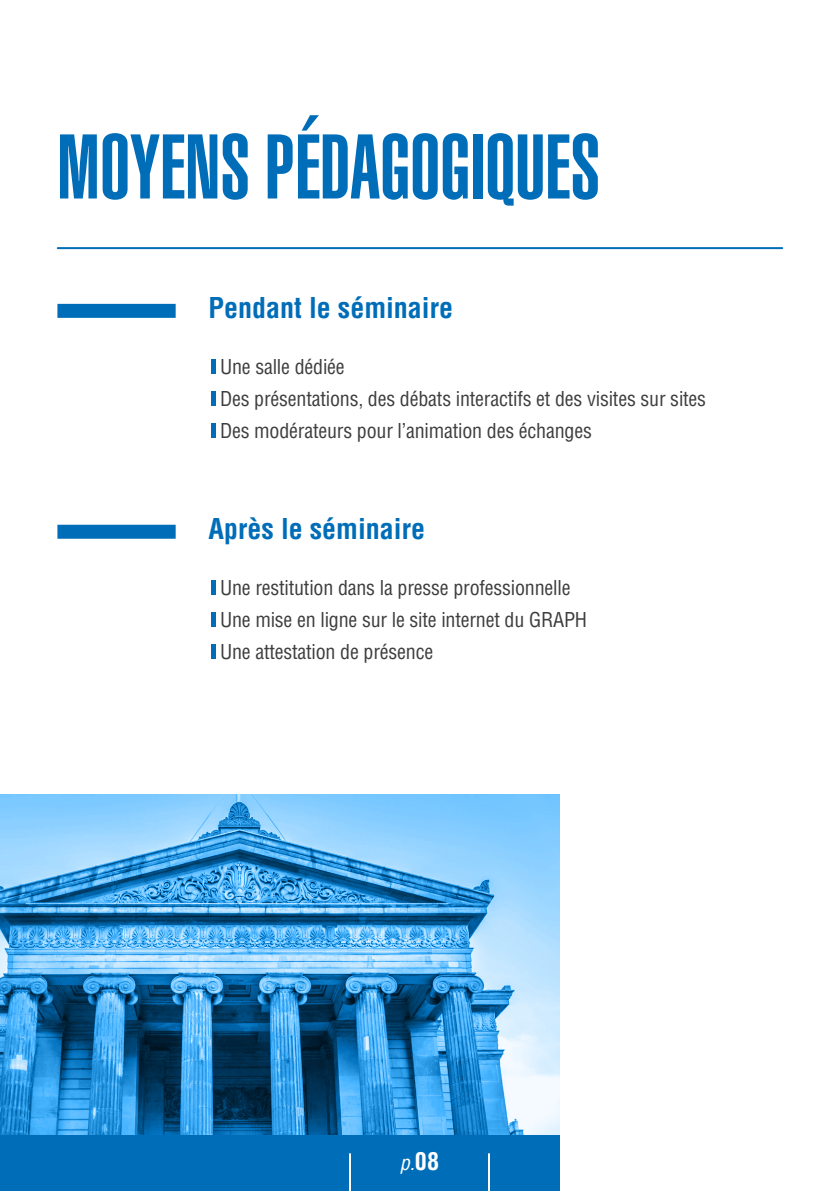
<style>
.page{position:relative;width:840px;height:1191px;background:#fff}
.page>*{position:absolute;margin:0;border:0;box-sizing:border-box;transform-origin:0 0}
.t1{font:90px "Helvetica LT Std Ultra Comp";color:#006db8}
.t2{font:700 condensed 28px "Helvetica LT Std";color:#006db8}
.t3{font:condensed 20px "Helvetica LT Std";letter-spacing:-.01em;color:#3e3e3f}
.t4{font:italic condensed 20px "Helvetica LT Std";color:#fff}
.s1{font-weight:700;font-style:normal;font-size:24px}
</style>
<div class="page">
<hr style="left:58px;top:247px;width:723px;height:2px;background:#006db8">
<div style="left:57px;top:304px;width:118px;height:14px;background:#006db8"></div>
<div style="left:210px;top:360px;width:5px;height:14px;background:#006db8"></div>
<div style="left:210px;top:392px;width:5px;height:14px;background:#006db8"></div>
<div style="left:210px;top:424px;width:5px;height:14px;background:#006db8"></div>
<div style="left:57px;top:525px;width:118px;height:14px;background:#006db8"></div>
<div style="left:210px;top:580px;width:5px;height:15px;background:#006db8"></div>
<div style="left:210px;top:612px;width:5px;height:15px;background:#006db8"></div>
<div style="left:210px;top:644px;width:5px;height:15px;background:#006db8"></div>
<svg style="left:0;top:794px;width:559px;height:397px;background:#4899d1"></svg>
<p class="t1" style="left:57px;top:115px;width:544px">MOYENS PÉDAGOGIQUES</p>
<p class="t2" style="left:208px;top:290px;width:246px">Pendant le séminaire</p>
<p class="t3" style="left:220px;top:354px;width:126px">Une salle dédiée</p>
<p class="t3" style="left:220px;top:386px;width:487px">Des présentations, des débats interactifs et des visites sur sites</p>
<p class="t3" style="left:220px;top:418px;width:373px">Des modérateurs pour l’animation des échanges</p>
<p class="t2" style="left:208px;top:511px;width:218px">Après le séminaire</p>
<p class="t3" style="left:220px;top:575px;width:352px">Une restitution dans la presse professionnelle</p>
<p class="t3" style="left:220px;top:607px;width:368px">Une mise en ligne sur le site internet du GRAPH</p>
<p class="t3" style="left:220px;top:639px;width:215px">Une attestation de présence</p>
<p class="t4" style="left:400px;top:1150px;width:40px">p.<span class="s1">08</span></p>
</div>
